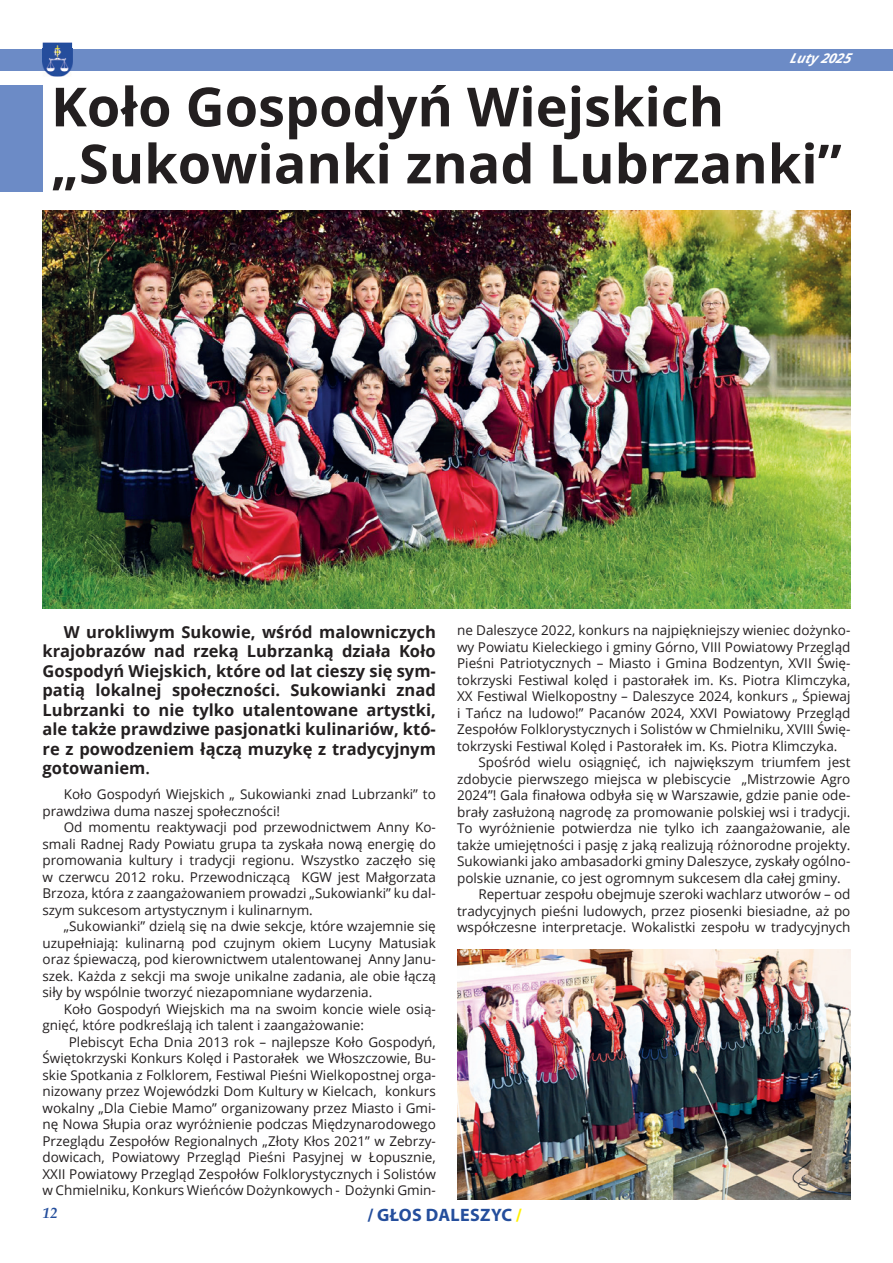
<style>
.page{position:relative;width:893px;height:1263px;background:#fff}
.page>*{position:absolute;margin:0;border:0;box-sizing:border-box;transform-origin:0 0}
.t1{font:700 54px/57px "Open Sans";color:#231f20}
.t2{font:700 18px "Myriad Pro";letter-spacing:.02em;color:#244e9c}
.t3{font:700 16.5px/19.5px "Open Sans";color:#231f20;text-align:justify}
.t4{font:italic 700 15px "Palatino Linotype";color:#244e9c}
.t5{font:13.5px/16.5px "Open Sans";color:#231f20;text-align:justify}
.t6{font:italic 700 13.5px "Open Sans";color:#fff}
.s1{font-weight:600}
.s2{color:#fff101}
</style>
<div class="page">
<div style="left:0;top:49px;width:893px;height:21px;background:#6c8bc6"></div>
<img style="left:43px;top:43px;width:29px;height:34px">
<img style="left:43px;top:49px;width:29px;height:21px">
<div style="left:0;top:85px;width:43px;height:107px;background:#6c8bc6"></div>
<img style="left:457px;top:949px;width:393px;height:250px">
<img style="left:43px;top:211px;width:807px;height:397px">
<p class="t6" style="left:789px;top:49px;width:67px">Luty 2025</p>
<h1 class="t1" style="left:51px;top:77px;width:792px">Koło Gospodyń Wiejskich „Sukowianki znad Lubrzanki”</h1>
<p class="t3" style="left:43px;top:622px;width:395px;text-indent:21px">W urokliwym Sukowie, wśród malowniczych krajobrazów nad rzeką Lubrzanką działa Koło Gospodyń Wiejskich, które od lat cieszy się sym&shy;patią lokalnej społeczności. Sukowianki znad Lubrzanki to nie tylko utalentowane artystki, ale także prawdziwe pasjonatki kulinariów, któ&shy;re z powodzeniem łączą muzykę z tradycyjnym gotowaniem<span class="s1">.</span></p>
<p class="t5" style="left:43px;top:786px;width:395px;text-indent:21px">Koło Gospodyń Wiejskich „ Sukowianki znad Lubrzanki” to prawdziwa duma naszej społeczności!</p>
<p class="t5" style="left:43px;top:819px;width:395px;text-indent:21px">Od momentu reaktywacji pod przewodnictwem Anny Ko&shy;smali Radnej Rady Powiatu grupa ta zyskała nową energię do promowania kultury i tradycji regionu. Wszystko zaczęło się w czerwcu 2012 roku. Przewodniczącą KGW jest Małgorzata Brzoza, która z zaangażowaniem prowadzi „Sukowianki” ku dal&shy;szym sukcesom artystycznym i kulinarnym.</p>
<p class="t5" style="left:43px;top:918px;width:395px;text-indent:21px">„Sukowianki” dzielą się na dwie sekcje, które wzajemnie się uzupełniają: kulinarną pod czujnym okiem Lucyny Matusiak oraz śpiewaczą, pod kierownictwem utalentowanej Anny Janu&shy;szek. Każda z sekcji ma swoje unikalne zadania, ale obie łączą siły by wspólnie tworzyć niezapomniane wydarzenia.</p>
<p class="t5" style="left:43px;top:1000px;width:395px;text-indent:21px">Koło Gospodyń Wiejskich ma na swoim koncie wiele osią&shy;gnięć, które podkreślają ich talent i zaangażowanie:</p>
<p class="t5" style="left:43px;top:1033px;width:395px;text-indent:26px">Plebiscyt Echa Dnia 2013 rok – najlepsze Koło Gospodyń, Świętokrzyski Konkurs Kolęd i Pastorałek we Włoszczowie, Bu&shy;skie Spotkania z Folklorem, Festiwal Pieśni Wielkopostnej orga&shy;nizowany przez Wojewódzki Dom Kultury w Kielcach, konkurs wokalny „Dla Ciebie Mamo” organizowany przez Miasto i Gmi&shy;nę Nowa Słupia oraz wyróżnienie podczas Międzynarodowego Przeglądu Zespołów Regionalnych „Złoty Kłos 2021” w Zebrzy&shy;dowicach, Powiatowy Przegląd Pieśni Pasyjnej w Łopusznie, XXII Powiatowy Przegląd Zespołów Folklorystycznych i Solistów w Chmielniku, Konkurs Wieńców Dożynkowych - Dożynki Gmin-</p>
<p class="t5" style="left:457px;top:622px;width:395px">ne Daleszyce 2022, konkurs na najpiękniejszy wieniec dożynko-</p>
<p class="t5" style="left:457px;top:638px;width:395px">wy Powiatu Kieleckiego i gminy Górno, VIII Powiatowy Przegląd</p>
<p class="t5" style="left:457px;top:655px;width:395px">Pieśni Patriotycznych – Miasto i Gmina Bodzentyn, XVII Świę-</p>
<p class="t5" style="left:457px;top:671px;width:395px">tokrzyski Festiwal kolęd i pastorałek im. Ks. Piotra Klimczyka,</p>
<p class="t5" style="left:457px;top:688px;width:395px">XX Festiwal Wielkopostny – Daleszyce 2024, konkurs „ Śpiewaj</p>
<p class="t5" style="left:457px;top:704px;width:395px">i Tańcz na ludowo!” Pacanów 2024, XXVI Powiatowy Przegląd</p>
<p class="t5" style="left:457px;top:721px;width:395px">Zespołów Folklorystycznych i Solistów w Chmielniku, XVIII Świę-</p>
<p class="t5" style="left:457px;top:737px;width:382px">tokrzyski Festiwal Kolęd i Pastorałek im. Ks. Piotra Klimczyka.</p>
<p class="t5" style="left:478px;top:754px;width:374px">Spośród wielu osiągnięć, ich największym triumfem jest</p>
<p class="t5" style="left:457px;top:770px;width:395px">zdobycie pierwszego miejsca w plebiscycie „Mistrzowie Agro</p>
<p class="t5" style="left:457px;top:787px;width:395px">2024”! Gala finałowa odbyła się w Warszawie, gdzie panie ode-</p>
<p class="t5" style="left:457px;top:803px;width:395px">brały zasłużoną nagrodę za promowanie polskiej wsi i tradycji.</p>
<p class="t5" style="left:457px;top:820px;width:395px">To wyróżnienie potwierdza nie tylko ich zaangażowanie, ale</p>
<p class="t5" style="left:457px;top:836px;width:395px">także umiejętności i pasję z jaką realizują różnorodne projekty.</p>
<p class="t5" style="left:457px;top:853px;width:395px">Sukowianki jako ambasadorki gminy Daleszyce, zyskały ogólno-</p>
<p class="t5" style="left:457px;top:869px;width:385px">polskie uznanie, co jest ogromnym sukcesem dla całej gminy.</p>
<p class="t5" style="left:478px;top:886px;width:374px">Repertuar zespołu obejmuje szeroki wachlarz utworów – od</p>
<p class="t5" style="left:457px;top:902px;width:395px">tradycyjnych pieśni ludowych, przez piosenki biesiadne, aż po</p>
<p class="t5" style="left:457px;top:919px;width:395px">współczesne interpretacje. Wokalistki zespołu w tradycyjnych</p>
<p class="t4" style="left:43px;top:1202px;width:16px">12</p>
<h2 class="t2" style="left:367px;top:1203px;width:156px">/ GŁOS DALESZYC <span class="s2">/</span></h2>
</div>
